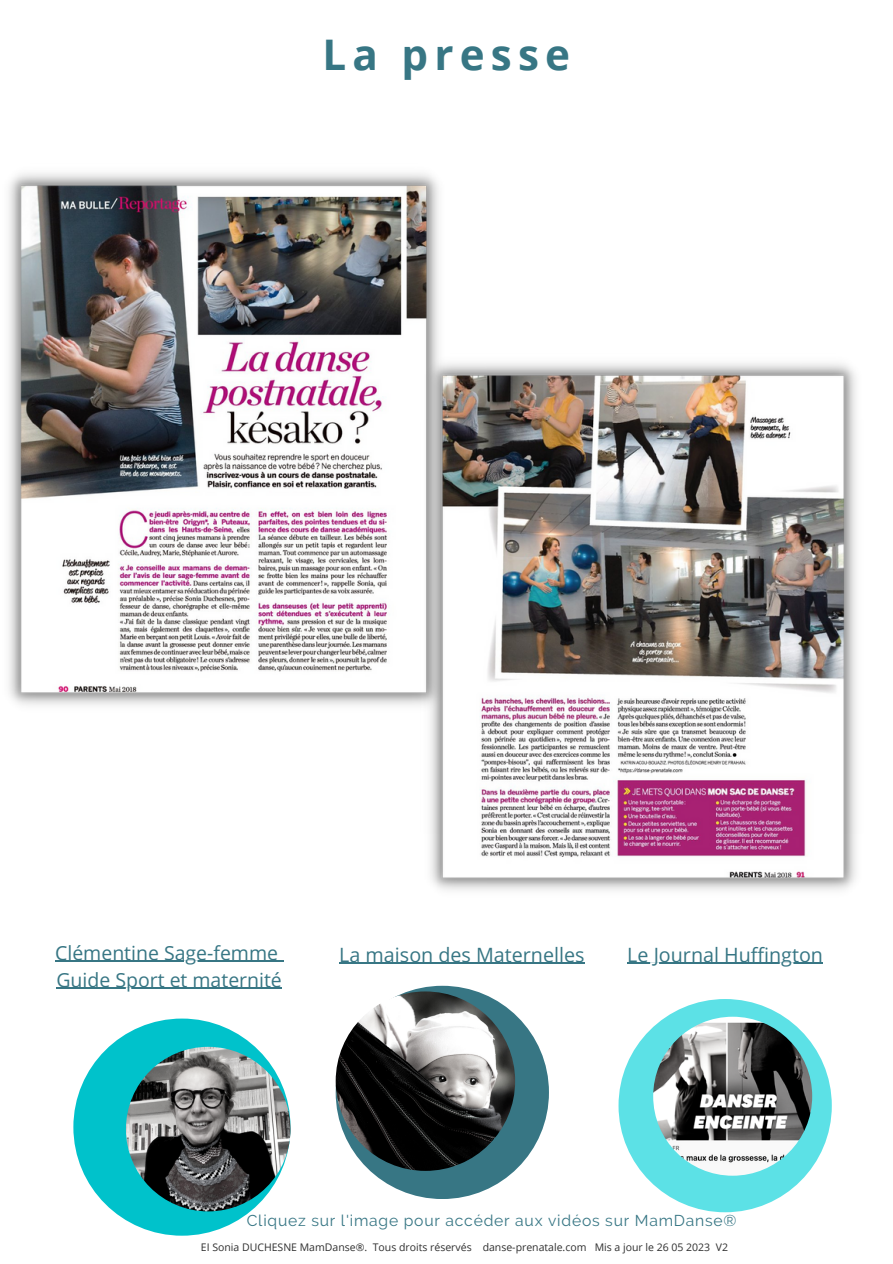
<style>
.page{position:relative;width:893px;height:1264px;background:#fff}
.page>*{position:absolute;margin:0;border:0;box-sizing:border-box;transform-origin:0 0}
.t1{font:700 42.15px "Open Sans";letter-spacing:.145em;color:#377684}
.t2{font:19.65px "Open Sans";color:#377684}
.t3{font:19.5px "Open Sans";color:#377684}
.t4{font:15.6px "Raleway";letter-spacing:.05em;color:#377684}
.t5{font:10.5px "Open Sans";color:#2f2f2f}
</style>
<div class="page">
<div style="left:335px;top:985px;width:214px;height:213px;background:#377684;border-radius:50%"></div>
<div style="left:73px;top:1018px;width:217px;height:217px;background:#00c2cb;border-radius:50%"></div>
<div style="left:618px;top:999px;width:213px;height:213px;background:#5ce1e6;border-radius:50%"></div>
<img style="left:126px;top:1046px;width:164px;height:165px;border-radius:50%">
<img style="left:653px;top:1016px;width:159px;height:159px;border-radius:50%">
<hr style="left:55px;top:960px;width:223px;height:1px;background:#377684">
<hr style="left:56px;top:987px;width:226px;height:1px;background:#377684">
<hr style="left:339px;top:962px;width:245px;height:1px;background:#377684">
<hr style="left:627px;top:962px;width:196px;height:1px;background:#377684">
<img style="left:9px;top:173px;width:430px;height:532px">
<img style="left:420px;top:353px;width:437px;height:538px">
<img style="left:335px;top:991px;width:180px;height:179px;border-radius:50%">
<p class="t1" style="left:322px;top:25px;width:249px">La presse</p>
<p class="t3" style="left:55px;top:938px;width:224px">Clémentine Sage-femme</p>
<p class="t3" style="left:56px;top:965px;width:227px">Guide Sport et maternité</p>
<p class="t2" style="left:339px;top:940px;width:247px">La maison des Maternelles</p>
<p class="t2" style="left:627px;top:940px;width:197px">Le Journal Huffington</p>
<p class="t4" style="left:247px;top:1210px;width:491px">Cliquez sur l'image pour accéder aux vidéos sur MamDanse®</p>
<p class="t5" style="left:201px;top:1239px;width:528px">EI Sonia DUCHESNE MamDanse®. Tous droits réservés danse-prenatale.com Mis a jour le 26 05 2023 V2</p>
</div>
